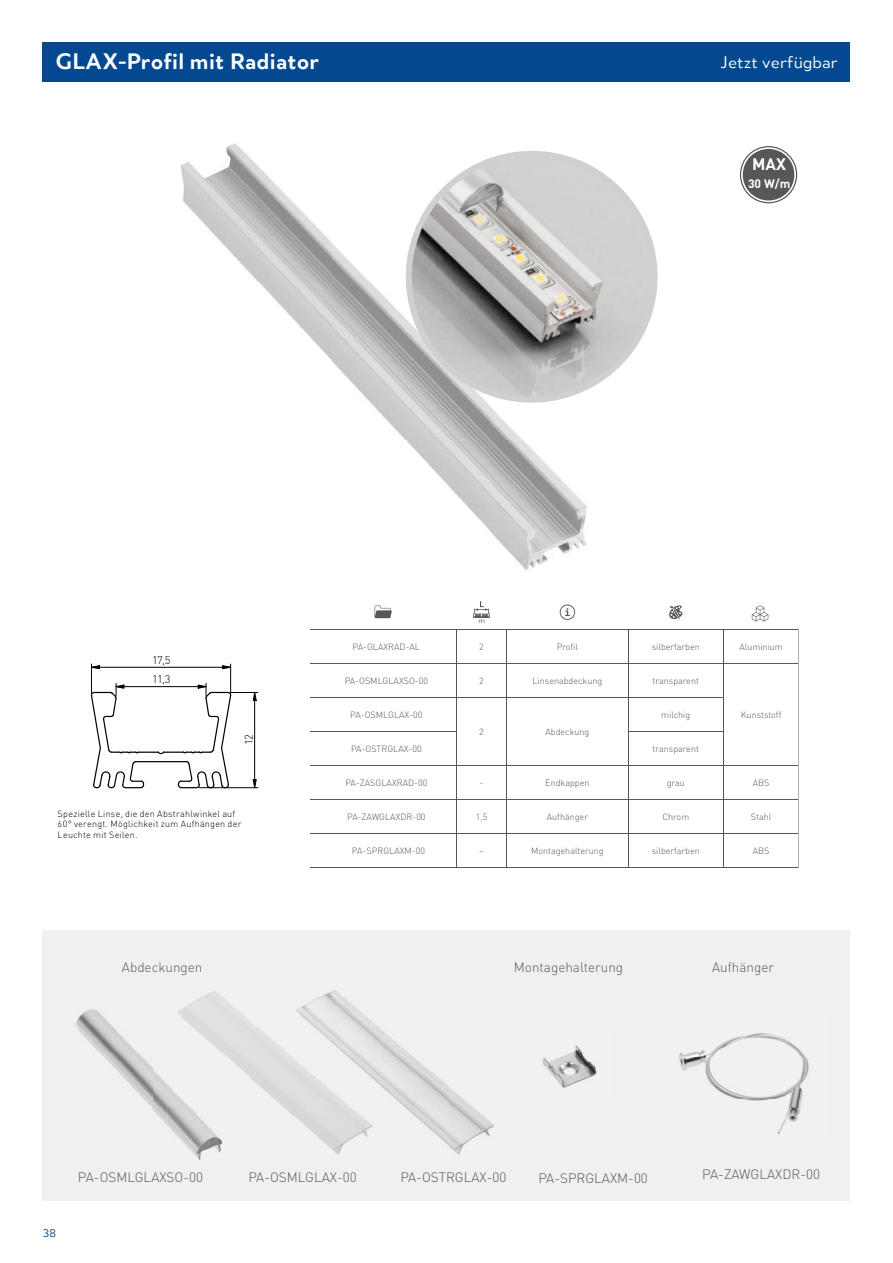
<style>
.page{position:relative;width:893px;height:1263px;background:#fff}
.page>*{position:absolute;margin:0;border:0;box-sizing:border-box;transform-origin:0 0}
.t1{font:700 24px "Merel";color:#fff}
.t2{font:18px "Merel";color:#fff}
.t3{font:700 16.5px "DIN Pro";color:#fff}
.t4{font:300 13.5px "DIN Pro";color:#575756}
.t5{font:700 12.15px "DIN Pro";color:#fff}
.t6{font:12px "Merel";color:#034991}
.t7{font:300 11.1px/19.4px "DIN Pro";color:#000}
.t8{font:300 9px "DIN Pro";color:#575756}
.t9{font:300 9px/10.5px "DIN Pro";letter-spacing:.025em;color:#000}
</style>
<div class="page">
<div style="left:43px;top:930px;width:807px;height:270px;background:#f0f0f0"></div>
<div style="left:43px;top:43px;width:807px;height:39px;background:#034991"></div>
<img style="left:248px;top:1028px;width:42px;height:85px">
<img style="left:380px;top:1029px;width:51px;height:43px">
<img style="left:449px;top:1088px;width:45px;height:67px">
<img style="left:380px;top:1072px;width:69px;height:74px">
<img style="left:290px;top:990px;width:90px;height:165px">
<svg style="left:90px;top:664px;width:168px;height:125px"></svg>
<hr style="left:199px;top:787px;width:59px;height:1px;background:#000">
<img style="left:76px;top:1009px;width:76px;height:98px">
<img style="left:152px;top:1067px;width:16px;height:40px">
<img style="left:152px;top:1107px;width:16px;height:19px">
<img style="left:168px;top:999px;width:80px;height:161px">
<img style="left:180px;top:143px;width:407px;height:427px">
<svg style="left:396px;top:143px;width:262px;height:269px"></svg>
<img style="left:678px;top:1033px;width:131px;height:101px">
<img style="left:542px;top:1045px;width:55px;height:43px">
<hr style="left:310px;top:663px;width:146px;height:1px;background:#575756">
<hr style="left:456px;top:663px;width:51px;height:1px;background:#575756">
<hr style="left:628px;top:731px;width:96px;height:1px;background:#575756">
<hr style="left:456px;top:629px;width:1px;height:34px;background:#575756">
<hr style="left:456px;top:663px;width:1px;height:34px;background:#575756">
<hr style="left:310px;top:697px;width:146px;height:1px;background:#575756">
<hr style="left:310px;top:731px;width:146px;height:1px;background:#575756">
<hr style="left:310px;top:765px;width:146px;height:1px;background:#575756">
<hr style="left:456px;top:765px;width:1px;height:34px;background:#575756">
<hr style="left:310px;top:629px;width:146px;height:1px;background:#575756">
<hr style="left:456px;top:629px;width:51px;height:1px;background:#575756">
<hr style="left:723px;top:629px;width:76px;height:1px;background:#575756">
<hr style="left:456px;top:799px;width:51px;height:1px;background:#575756">
<hr style="left:456px;top:867px;width:51px;height:1px;background:#575756">
<hr style="left:507px;top:867px;width:121px;height:1px;background:#575756">
<hr style="left:310px;top:799px;width:146px;height:1px;background:#575756">
<hr style="left:456px;top:799px;width:1px;height:34px;background:#575756">
<hr style="left:310px;top:833px;width:146px;height:1px;background:#575756">
<hr style="left:456px;top:833px;width:1px;height:34px;background:#575756">
<hr style="left:310px;top:867px;width:146px;height:1px;background:#575756">
<hr style="left:507px;top:629px;width:121px;height:1px;background:#575756">
<hr style="left:507px;top:629px;width:1px;height:34px;background:#575756">
<hr style="left:723px;top:799px;width:76px;height:1px;background:#575756">
<hr style="left:723px;top:833px;width:76px;height:1px;background:#575756">
<hr style="left:723px;top:867px;width:76px;height:1px;background:#575756">
<hr style="left:628px;top:697px;width:96px;height:1px;background:#575756">
<hr style="left:628px;top:629px;width:95px;height:1px;background:#575756">
<hr style="left:628px;top:629px;width:1px;height:34px;background:#575756">
<hr style="left:723px;top:629px;width:1px;height:34px;background:#575756">
<hr style="left:628px;top:697px;width:1px;height:34px;background:#575756">
<hr style="left:628px;top:731px;width:1px;height:34px;background:#575756">
<hr style="left:507px;top:765px;width:1px;height:34px;background:#575756">
<hr style="left:507px;top:833px;width:1px;height:34px;background:#575756">
<hr style="left:507px;top:799px;width:1px;height:34px;background:#575756">
<hr style="left:507px;top:663px;width:121px;height:1px;background:#575756">
<hr style="left:507px;top:663px;width:1px;height:34px;background:#575756">
<hr style="left:628px;top:799px;width:1px;height:34px;background:#575756">
<hr style="left:723px;top:799px;width:1px;height:34px;background:#575756">
<hr style="left:723px;top:833px;width:1px;height:34px;background:#575756">
<hr style="left:628px;top:663px;width:95px;height:1px;background:#575756">
<hr style="left:628px;top:663px;width:1px;height:34px;background:#575756">
<hr style="left:628px;top:765px;width:1px;height:34px;background:#575756">
<hr style="left:507px;top:697px;width:121px;height:1px;background:#575756">
<hr style="left:456px;top:697px;width:51px;height:1px;background:#575756">
<hr style="left:456px;top:697px;width:1px;height:34px;background:#575756">
<hr style="left:507px;top:697px;width:1px;height:34px;background:#575756">
<hr style="left:456px;top:731px;width:1px;height:34px;background:#575756">
<hr style="left:507px;top:731px;width:1px;height:34px;background:#575756">
<hr style="left:456px;top:765px;width:51px;height:1px;background:#575756">
<hr style="left:507px;top:799px;width:121px;height:1px;background:#575756">
<hr style="left:507px;top:833px;width:121px;height:1px;background:#575756">
<hr style="left:723px;top:663px;width:76px;height:1px;background:#575756">
<hr style="left:723px;top:663px;width:1px;height:34px;background:#575756">
<hr style="left:723px;top:697px;width:1px;height:34px;background:#575756">
<hr style="left:723px;top:731px;width:1px;height:34px;background:#575756">
<hr style="left:628px;top:765px;width:95px;height:1px;background:#575756">
<hr style="left:723px;top:765px;width:76px;height:1px;background:#575756">
<hr style="left:628px;top:799px;width:95px;height:1px;background:#575756">
<hr style="left:456px;top:833px;width:51px;height:1px;background:#575756">
<hr style="left:628px;top:833px;width:95px;height:1px;background:#575756">
<hr style="left:628px;top:833px;width:1px;height:34px;background:#575756">
<hr style="left:628px;top:867px;width:95px;height:1px;background:#575756">
<hr style="left:507px;top:765px;width:121px;height:1px;background:#575756">
<hr style="left:723px;top:765px;width:1px;height:34px;background:#575756">
<svg style="left:375px;top:605px;width:17px;height:13px"></svg>
<svg style="left:473px;top:601px;width:17px;height:22px"></svg>
<svg style="left:560px;top:604px;width:15px;height:16px"></svg>
<svg style="left:669px;top:605px;width:13px;height:15px"></svg>
<svg style="left:752px;top:605px;width:16px;height:16px"></svg>
<svg style="left:741px;top:147px;width:55px;height:55px"></svg>
<svg style="left:798px;top:629px;width:1px;height:239px"></svg>
<h1 class="t1" style="left:55px;top:42px;width:265px">GLAX-Profil mit Radiator</h1>
<h2 class="t2" style="left:721px;top:49px;width:119px">Jetzt verfügbar</h2>
<h3 class="t3" style="left:752px;top:153px;width:35px">MAX</h3>
<h3 class="t5" style="left:748px;top:175px;width:44px">30 W/m</h3>
<p class="t7" style="left:152px;top:650px;width:20px">17,5<br>11,3</p>
<p class="t7" style="left:239px;top:745px;width:12px;rotate:-90deg">12</p>
<p class="t9" style="left:58px;top:808px;width:185px">Spezielle Linse, die den Abstrahlwinkel auf<br>60° verengt. Möglichkeit zum Aufhängen der<br>Leuchte mit Seilen.</p>
<h3 class="t4" style="left:122px;top:958px;width:82px">Abdeckungen</h3>
<p class="t8" style="left:353px;top:640px;width:69px">PA-GLAXRAD-AL</p>
<p class="t8" style="left:479px;top:640px;width:6px">2</p>
<p class="t8" style="left:557px;top:640px;width:23px">Profil</p>
<p class="t8" style="left:652px;top:640px;width:50px">silberfarben</p>
<p class="t8" style="left:739px;top:640px;width:45px">Aluminium</p>
<p class="t8" style="left:345px;top:674px;width:85px">PA-OSMLGLAXSO-00</p>
<p class="t8" style="left:479px;top:674px;width:6px">2</p>
<p class="t8" style="left:532px;top:674px;width:71px">Linsenabdeckung</p>
<p class="t8" style="left:653px;top:674px;width:48px">transparent</p>
<p class="t8" style="left:350px;top:708px;width:74px">PA-OSMLGLAX-00</p>
<p class="t8" style="left:741px;top:708px;width:42px">Kunststoff</p>
<p class="t8" style="left:479px;top:725px;width:6px">2</p>
<p class="t8" style="left:545px;top:725px;width:45px">Abdeckung</p>
<p class="t8" style="left:661px;top:708px;width:30px">milchig</p>
<p class="t8" style="left:351px;top:742px;width:72px">PA-OSTRGLAX-00</p>
<p class="t8" style="left:653px;top:742px;width:48px">transparent</p>
<p class="t8" style="left:345px;top:776px;width:83px">PA-ZASGLAXRAD-00</p>
<p class="t8" style="left:480px;top:776px;width:5px">-</p>
<p class="t8" style="left:545px;top:776px;width:46px">Endkappen</p>
<p class="t8" style="left:667px;top:776px;width:20px">grau</p>
<p class="t8" style="left:753px;top:776px;width:18px">ABS</p>
<p class="t8" style="left:347px;top:810px;width:80px">PA-ZAWGLAXDR-00</p>
<p class="t8" style="left:476px;top:810px;width:13px">1,5</p>
<p class="t8" style="left:547px;top:810px;width:43px">Aufhänger</p>
<p class="t8" style="left:662px;top:810px;width:28px">Chrom</p>
<p class="t8" style="left:751px;top:810px;width:22px">Stahl</p>
<p class="t8" style="left:352px;top:844px;width:75px">PA-SPRGLAXM-00</p>
<p class="t8" style="left:479px;top:844px;width:6px">–</p>
<p class="t8" style="left:531px;top:844px;width:74px">Montagehalterung</p>
<p class="t8" style="left:652px;top:844px;width:50px">silberfarben</p>
<p class="t8" style="left:753px;top:844px;width:18px">ABS</p>
<h3 class="t4" style="left:514px;top:958px;width:111px">Montagehalterung</h3>
<h3 class="t4" style="left:712px;top:958px;width:63px">Aufhänger</h3>
<h3 class="t6" style="left:43px;top:1224px;width:15px">38</h3>
<h3 class="t4" style="left:78px;top:1168px;width:127px">PA-OSMLGLAXSO-00</h3>
<h3 class="t4" style="left:248px;top:1168px;width:110px">PA-OSMLGLAX-00</h3>
<h3 class="t4" style="left:400px;top:1168px;width:108px">PA-OSTRGLAX-00</h3>
<h3 class="t4" style="left:538px;top:1169px;width:111px">PA-SPRGLAXM-00</h3>
<h3 class="t4" style="left:702px;top:1165px;width:119px">PA-ZAWGLAXDR-00</h3>
</div>
